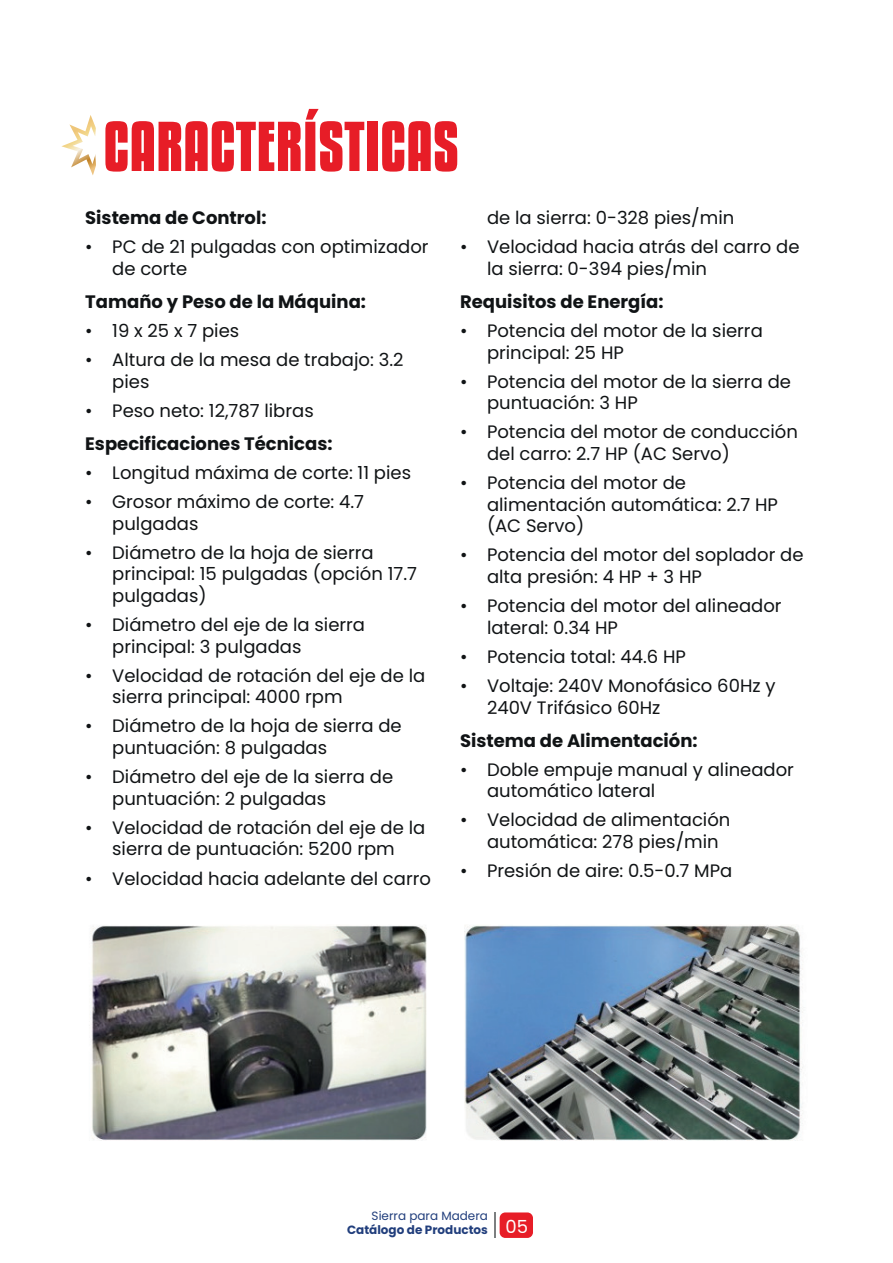
<style>
.page{position:relative;width:893px;height:1263px;background:#fff}
.page>*{position:absolute;margin:0;border:0;box-sizing:border-box;transform-origin:0 0}
.t1{font:700 62.4px "Kenyan Coffee Rg";color:#e71d27}
.t2{font:18px/21.6px "Poppins";color:#101315}
.t3{font:700 18px "Poppins";color:#101315}
.t4{font:700 12px/14.4px "Poppins";color:#213e7c}
.s1{font-weight:400}
.s2{font-weight:400;font-size:18px;color:#fff}
</style>
<div class="page">
<svg style="left:61px;top:115px;width:35px;height:60px"></svg>
<img style="left:90px;top:925px;width:336px;height:215px">
<img style="left:465px;top:925px;width:338px;height:215px">
<svg style="left:494px;top:1212px;width:1px;height:26px"></svg>
<div style="left:500px;top:1212px;width:33px;height:26px;background:#e71d27;border-radius:6px"></div>
<h1 class="t1" style="left:103px;top:104px;width:357px">CARACTERÍSTICAS</h1>
<p class="t3" style="left:85px;top:207px;width:183px">Sistema de Control:</p>
<p class="t2" style="left:112px;top:236px;width:318px;text-indent:-27px">• PC de 21 pulgadas con optimizador de corte</p>
<p class="t3" style="left:85px;top:291px;width:282px">Tamaño y Peso de la Máquina:</p>
<p class="t2" style="left:85px;top:320px;width:156px">• 19 x 25 x 7 pies</p>
<p class="t2" style="left:112px;top:349px;width:293px;text-indent:-27px">• Altura de la mesa de trabajo: 3.2 pies</p>
<p class="t2" style="left:85px;top:400px;width:230px">• Peso neto: 12,787 libras</p>
<p class="t3" style="left:85px;top:433px;width:249px">Especificaciones Técnicas:</p>
<p class="t2" style="left:85px;top:462px;width:327px">• Longitud máxima de corte: 11 pies</p>
<p class="t2" style="left:112px;top:491px;width:253px;text-indent:-27px">• Grosor máximo de corte: 4.7 pulgadas</p>
<p class="t2" style="left:112px;top:542px;width:306px;text-indent:-27px">• Diámetro de la hoja de sierra principal: 15 pulgadas (opción 17.7 pulgadas)</p>
<p class="t2" style="left:112px;top:614px;width:254px;text-indent:-27px">• Diámetro del eje de la sierra principal: 3 pulgadas</p>
<p class="t2" style="left:112px;top:665px;width:315px;text-indent:-27px">• Velocidad de rotación del eje de la sierra principal: 4000 rpm</p>
<p class="t2" style="left:112px;top:715px;width:291px;text-indent:-27px">• Diámetro de la hoja de sierra de puntuación: 8 pulgadas</p>
<p class="t2" style="left:112px;top:766px;width:283px;text-indent:-27px">• Diámetro del eje de la sierra de puntuación: 2 pulgadas</p>
<p class="t2" style="left:85px;top:817px;width:342px;text-align:center">• Velocidad de rotación del eje de la sierra de puntuación: 5200 rpm</p>
<p class="t2" style="left:85px;top:867px;width:347px">• Velocidad hacia adelante del carro</p>
<p class="t2" style="left:487px;top:207px;width:249px">de la sierra: 0-328 pies/min</p>
<p class="t2" style="left:487px;top:236px;width:314px;text-indent:-27px">• Velocidad hacia atrás del carro de la sierra: 0-394 pies/min</p>
<p class="t3" style="left:460px;top:291px;width:205px">Requisitos de Energía:</p>
<p class="t2" style="left:487px;top:320px;width:277px;text-indent:-27px">• Potencia del motor de la sierra principal: 25 HP</p>
<p class="t2" style="left:487px;top:371px;width:305px;text-indent:-27px">• Potencia del motor de la sierra de puntuación: 3 HP</p>
<p class="t2" style="left:487px;top:421px;width:312px;text-indent:-27px">• Potencia del motor de conducción del carro: 2.7 HP (AC Servo)</p>
<p class="t2" style="left:487px;top:472px;width:292px;text-indent:-27px">• Potencia del motor de alimentación automática: 2.7 HP (AC Servo)</p>
<p class="t2" style="left:487px;top:544px;width:318px;text-indent:-27px">• Potencia del motor del soplador de alta presión: 4 HP + 3 HP</p>
<p class="t2" style="left:487px;top:595px;width:296px;text-indent:-27px">• Potencia del motor del alineador lateral: 0.34 HP</p>
<p class="t2" style="left:460px;top:646px;width:227px">• Potencia total: 44.6 HP</p>
<p class="t2" style="left:487px;top:675px;width:290px;text-indent:-27px">• Voltaje: 240V Monofásico 60Hz y<br>240V Trifásico 60Hz</p>
<p class="t3" style="left:460px;top:730px;width:239px">Sistema de Alimentación:</p>
<p class="t2" style="left:487px;top:759px;width:308px;text-indent:-27px">• Doble empuje manual y alineador automático lateral</p>
<p class="t2" style="left:487px;top:809px;width:245px;text-indent:-27px">• Velocidad de alimentación automática: 278 pies/min</p>
<p class="t2" style="left:460px;top:860px;width:274px">• Presión de aire: 0.5-0.7 MPa</p>
<p class="t4" style="left:347px;top:1209px;width:183px;text-indent:25px"><span class="s1">Sierra para Madera<br></span>Catálogo de Productos <span class="s2">05</span></p>
</div>
